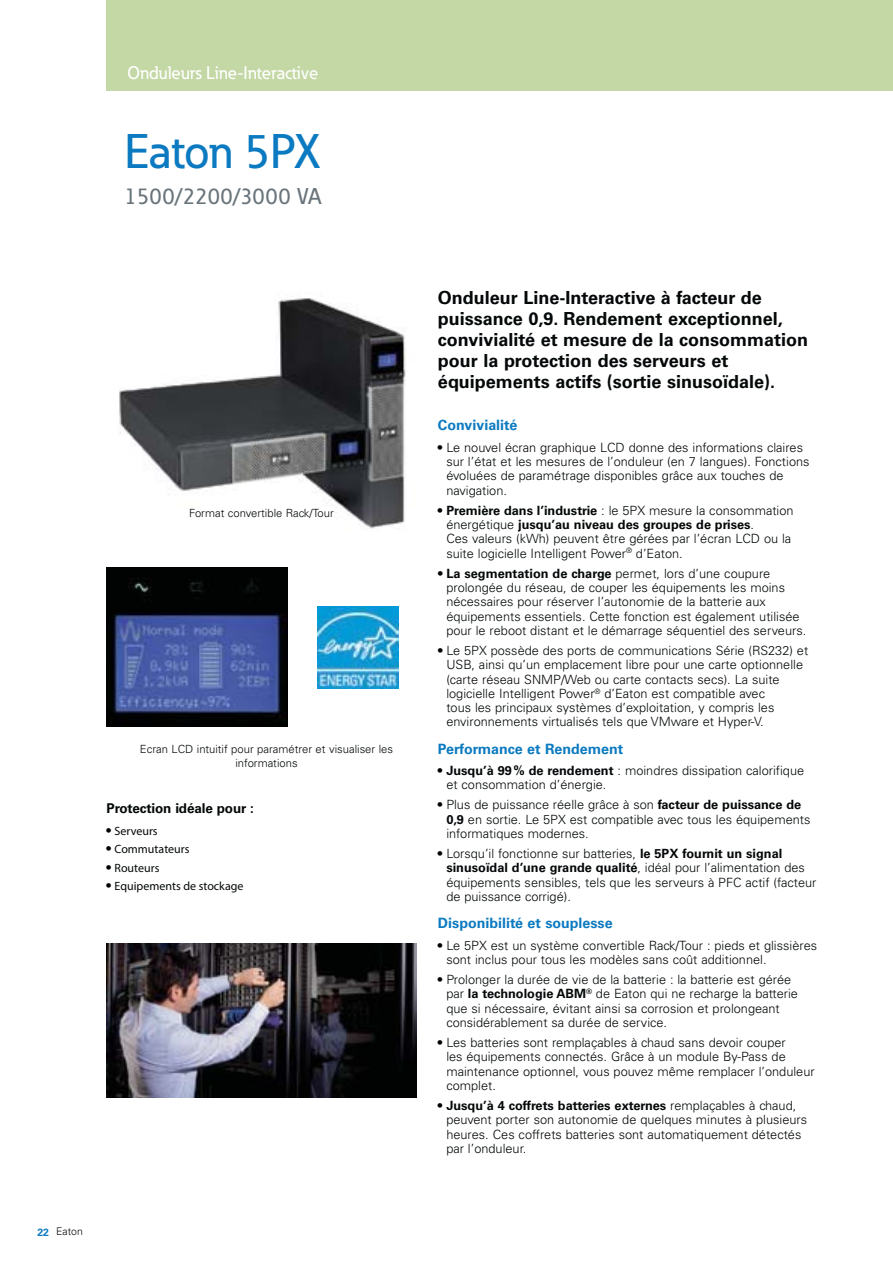
<style>
.page{position:relative;width:893px;height:1263px;background:#fff}
.page>*{position:absolute;margin:0;border:0;box-sizing:border-box;transform-origin:0 0}
.t1{font:500 48px "Eaton";letter-spacing:-.01em;color:#0b7ac0}
.t2{font:500 22.5px "Eaton";letter-spacing:.01em;color:#69747b}
.t3{font:700 18px/21px "Univers LT Std";color:#040809}
.t4{font:500 18px "Eaton";color:#fff}
.t5{font:700 14.25px "Univers LT Std";color:#0b7ac0}
.t6{font:700 13.5px "Univers LT Std";letter-spacing:-.01em;color:#040809}
.t7{font:300 12.75px/14.2px "Univers LT Std";color:#040809}
.t8{font:12px "Myriad Pro";color:#040809}
.t9{font:300 11.25px/13.8px "Univers LT Std";color:#040809;text-align:center}
.t10{font:300 10.5px "Univers LT Std";color:#040809}
.s1{font-family:"Univers LT Std";font-weight:700;font-size:12.75px;color:#020303}
.s2{font-weight:700;color:#0b7ac0}
.s3{font-weight:700;color:#020303}
.s4{font-weight:700}
</style>
<div class="page">
<img style="left:119px;top:298px;width:287px;height:231px">
<div style="left:107px;top:0;width:786px;height:91px;background:#c4d8a5"></div>
<img style="left:107px;top:568px;width:180px;height:159px">
<img style="left:317px;top:606px;width:81px;height:83px">
<img style="left:107px;top:944px;width:310px;height:154px">
<h3 class="t4" style="left:128px;top:62px;width:192px">Onduleurs Line-Interactive</h3>
<h1 class="t1" style="left:124px;top:124px;width:197px">Eaton 5PX</h1>
<h2 class="t2" style="left:124px;top:183px;width:198px">1500/2200/3000 VA</h2>
<p class="t9" style="left:189px;top:507px;width:146px">Format convertible Rack/Tour</p>
<p class="t9" style="left:140px;top:743px;width:255px">Ecran LCD intuitif pour paramétrer et visualiser les informations</p>
<p class="t6" style="left:107px;top:802px;width:149px">Protection idéale pour :</p>
<p class="t8" style="left:107px;top:826px;width:53px"><span class="s1">•</span> Serveurs</p>
<p class="t8" style="left:107px;top:845px;width:84px"><span class="s1">•</span> Commutateurs</p>
<p class="t8" style="left:107px;top:863px;width:54px"><span class="s1">•</span> Routeurs</p>
<p class="t8" style="left:107px;top:882px;width:139px"><span class="s1">•</span> Equipements de stockage</p>
<p class="t10" style="left:37px;top:1227px;width:47px"><span class="s2">22</span> Eaton</p>
<h3 class="t3" style="left:438px;top:288px;width:372px">Onduleur Line-Interactive à facteur de puissance 0,9. Rendement exceptionnel, convivialité et mesure de la consommation pour la protection des serveurs et équipements actifs (sortie sinusoïdale).</h3>
<p class="t5" style="left:438px;top:419px;width:81px">Convivialité</p>
<p class="t7" style="left:446px;top:441px;width:365px;text-indent:-8px"><span class="s3">•</span> Le nouvel écran graphique LCD donne des informations claires sur l’état et les mesures de l’onduleur (en 7 langues). Fonctions évoluées de paramétrage disponibles grâce aux touches de navigation.</p>
<p class="t7" style="left:446px;top:504px;width:349px;text-indent:-8px"><span class="s3">•</span> <span class="s4">Première dans l’industrie</span> : le 5PX mesure la consommation énergétique <span class="s4">jusqu’au niveau des groupes de prises</span>.<br>Ces valeurs (kWh) peuvent être gérées par l’écran LCD ou la suite logicielle Intelligent Power<sup>®</sup> d’Eaton.</p>
<p class="t7" style="left:446px;top:567px;width:361px;text-indent:-8px"><span class="s3">•</span> <span class="s4">La segmentation de charge</span> permet, lors d’une coupure prolongée du réseau, de couper les équipements les moins nécessaires pour réserver l’autonomie de la batterie aux équipements essentiels. Cette fonction est également utilisée pour le reboot distant et le démarrage séquentiel des serveurs.</p>
<p class="t7" style="left:446px;top:644px;width:363px;text-indent:-8px"><span class="s3">•</span> Le 5PX possède des ports de communications Série (RS232) et USB, ainsi qu’un emplacement libre pour une carte optionnelle (carte réseau SNMP/Web ou carte contacts secs). La suite logicielle Intelligent Power<sup>®</sup> d’Eaton est compatible avec<br>tous les principaux systèmes d’exploitation, y compris les environnements virtualisés tels que VMware et Hyper-V.</p>
<p class="t5" style="left:438px;top:742px;width:187px">Performance et Rendement</p>
<p class="t7" style="left:446px;top:764px;width:359px;text-indent:-8px"><span class="s3">•</span> <span class="s4">Jusqu’à 99 % de rendement</span> : moindres dissipation calorifique et consommation d’énergie.</p>
<p class="t7" style="left:446px;top:799px;width:366px;text-indent:-8px"><span class="s3">•</span> Plus de puissance réelle grâce à son <span class="s4">facteur de puissance de<br>0,9</span> en sortie. Le 5PX est compatible avec tous les équipements informatiques modernes.</p>
<p class="t7" style="left:446px;top:847px;width:372px;text-indent:-8px"><span class="s3">•</span> Lorsqu’il fonctionne sur batteries, <span class="s4">le 5PX fournit un signal sinusoïdal d’une grande qualité</span>, idéal pour l’alimentation des équipements sensibles, tels que les serveurs à PFC actif (facteur de puissance corrigé).</p>
<p class="t5" style="left:438px;top:917px;width:176px">Disponibilité et souplesse</p>
<p class="t7" style="left:446px;top:939px;width:372px;text-indent:-8px"><span class="s3">•</span> Le 5PX est un système convertible Rack/Tour : pieds et glissières sont inclus pour tous les modèles sans coût additionnel.</p>
<p class="t7" style="left:446px;top:973px;width:353px;text-indent:-8px"><span class="s3">•</span> Prolonger la durée de vie de la batterie : la batterie est gérée par <span class="s4">la technologie ABM</span><sup>®</sup> de Eaton qui ne recharge la batterie que si nécessaire, évitant ainsi sa corrosion et prolongeant considérablement sa durée de service.</p>
<p class="t7" style="left:446px;top:1036px;width:370px;text-indent:-8px"><span class="s3">•</span> Les batteries sont remplaçables à chaud sans devoir couper<br>les équipements connectés. Grâce à un module By-Pass de maintenance optionnel, vous pouvez même remplacer l’onduleur complet.</p>
<p class="t7" style="left:446px;top:1099px;width:362px;text-indent:-8px"><span class="s3">•</span> <span class="s4">Jusqu’à 4 coffrets batteries externes</span> remplaçables à chaud, peuvent porter son autonomie de quelques minutes à plusieurs heures. Ces coffrets batteries sont automatiquement détectés par l’onduleur.</p>
</div>
